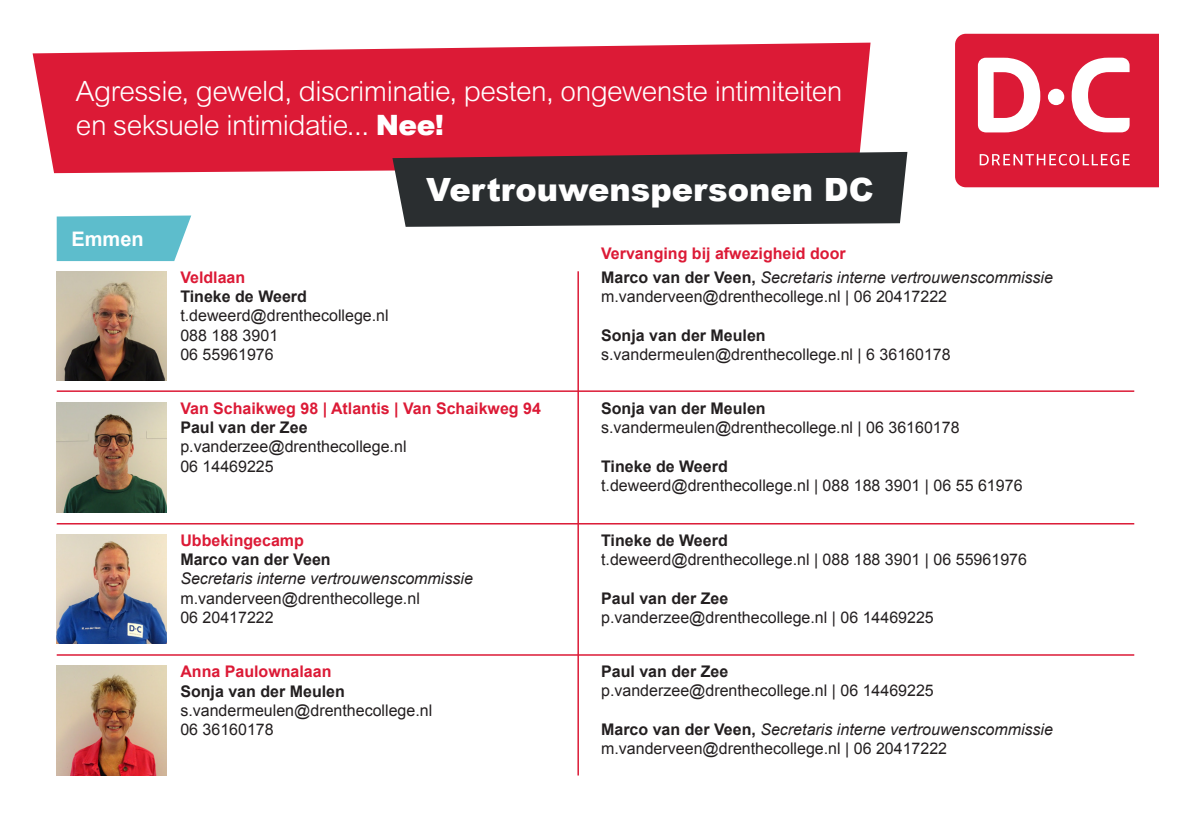
<style>
.page{position:relative;width:1191px;height:840px;background:#fff}
.page>*{position:absolute;margin:0;border:0;box-sizing:border-box;transform-origin:0 0}
.Kop{font:900 32px "Arial";color:#fff}
.Subkop1{font:300 28px "Arial MT Std";letter-spacing:-.02em;color:#fff}
.Subkop1-2{font:700 20px "Arial";color:#fff}
.Platte{font:16px "Arial";color:#231f20}
.Naam{font:700 16px "Arial";color:#231f20}
.Naam-2{font:italic 16px "Arial";color:#231f20}
.Subkop1-3{font:700 16px "Arial";color:#dc1a36}
.Platte-2{font:italic 16px "Arial";color:#231f20}
.s1{font-family:"Arial";font-weight:900}
.s2{font-weight:700;font-style:normal}
</style>
<div class="page">
<img style="left:57px;top:271px;width:109px;height:110px">
<img style="left:57px;top:402px;width:109px;height:110px">
<img style="left:57px;top:534px;width:109px;height:109px">
<img style="left:57px;top:665px;width:109px;height:110px">
<hr style="left:57px;top:390px;width:1077px;height:1px;background:#dc1a36">
<hr style="left:57px;top:522px;width:1077px;height:2px;background:#dc1a36">
<hr style="left:57px;top:654px;width:1077px;height:1px;background:#dc1a36">
<svg style="left:57px;top:215px;width:134px;height:46px;background:#6ac2d0"></svg>
<hr style="left:577px;top:271px;width:2px;height:504px;background:#dc1a36">
<svg style="left:33px;top:43px;width:837px;height:130px;background:#de2842"></svg>
<svg style="left:955px;top:34px;width:203px;height:153px"></svg>
<svg style="left:392px;top:152px;width:515px;height:75px;background:#3a3639"></svg>
<p class="Subkop1" style="left:76px;top:75px;width:768px">Agressie, geweld, discriminatie, pesten, ongewenste intimiteiten</p>
<p class="Subkop1" style="left:76px;top:109px;width:370px">en seksuele intimidatie... <span class="s1">Nee!</span></p>
<p class="Subkop1-2" style="left:71px;top:225px;width:74px">Emmen</p>
<p class="Kop" style="left:426px;top:166px;width:449px">Vertrouwenspersonen DC</p>
<p class="Subkop1-3" style="left:180px;top:266px;width:66px">Veldlaan</p>
<p class="Naam" style="left:180px;top:286px;width:128px">Tineke de Weerd</p>
<p class="Platte" style="left:180px;top:305px;width:210px">t.deweerd@drenthecollege.nl</p>
<p class="Platte" style="left:180px;top:324px;width:99px">088 188 3901</p>
<p class="Platte" style="left:180px;top:343px;width:95px">06 55961976</p>
<p class="Subkop1-3" style="left:180px;top:397px;width:362px">Van Schaikweg 98 | Atlantis | Van Schaikweg 94</p>
<p class="Naam" style="left:180px;top:417px;width:129px">Paul van der Zee</p>
<p class="Platte" style="left:180px;top:436px;width:228px">p.vanderzee@drenthecollege.nl</p>
<p class="Platte" style="left:180px;top:455px;width:95px">06 14469225</p>
<p class="Subkop1-3" style="left:180px;top:529px;width:125px">Ubbekingecamp</p>
<p class="Naam" style="left:180px;top:548px;width:152px">Marco van der Veen</p>
<p class="Platte-2" style="left:180px;top:568px;width:294px">Secretaris interne vertrouwenscommissie</p>
<p class="Platte" style="left:180px;top:587px;width:241px">m.vanderveen@drenthecollege.nl</p>
<p class="Platte" style="left:180px;top:606px;width:95px">06 20417222</p>
<p class="Subkop1-3" style="left:180px;top:661px;width:153px">Anna Paulownalaan</p>
<p class="Naam" style="left:180px;top:680px;width:166px">Sonja van der Meulen</p>
<p class="Platte" style="left:180px;top:699px;width:253px">s.vandermeulen@drenthecollege.nl</p>
<p class="Platte" style="left:180px;top:718px;width:95px">06 36160178</p>
<p class="Subkop1-3" style="left:601px;top:243px;width:246px">Vervanging bij afwezigheid door</p>
<p class="Naam-2" style="left:601px;top:267px;width:453px"><span class="s2">Marco van der Veen,</span> Secretaris interne vertrouwenscommissie</p>
<p class="Platte" style="left:601px;top:286px;width:347px">m.vanderveen@drenthecollege.nl | 06 20417222</p>
<p class="Naam" style="left:601px;top:324px;width:166px">Sonja van der Meulen</p>
<p class="Platte" style="left:601px;top:343px;width:351px">s.vandermeulen@drenthecollege.nl | 6 36160178</p>
<p class="Naam" style="left:601px;top:397px;width:166px">Sonja van der Meulen</p>
<p class="Platte" style="left:601px;top:417px;width:360px">s.vandermeulen@drenthecollege.nl | 06 36160178</p>
<p class="Naam" style="left:601px;top:455px;width:128px">Tineke de Weerd</p>
<p class="Platte" style="left:601px;top:474px;width:423px">t.deweerd@drenthecollege.nl | 088 188 3901 | 06 55 61976</p>
<p class="Naam" style="left:601px;top:529px;width:128px">Tineke de Weerd</p>
<p class="Platte" style="left:601px;top:548px;width:427px">t.deweerd@drenthecollege.nl | 088 188 3901 | 06 55961976</p>
<p class="Naam" style="left:601px;top:587px;width:129px">Paul van der Zee</p>
<p class="Platte" style="left:601px;top:606px;width:334px">p.vanderzee@drenthecollege.nl | 06 14469225</p>
<p class="Naam" style="left:601px;top:660px;width:129px">Paul van der Zee</p>
<p class="Platte" style="left:601px;top:680px;width:334px">p.vanderzee@drenthecollege.nl | 06 14469225</p>
<p class="Naam-2" style="left:601px;top:718px;width:453px"><span class="s2">Marco van der Veen,</span> Secretaris interne vertrouwenscommissie</p>
<p class="Platte" style="left:601px;top:737px;width:347px">m.vanderveen@drenthecollege.nl | 06 20417222</p>
</div>
